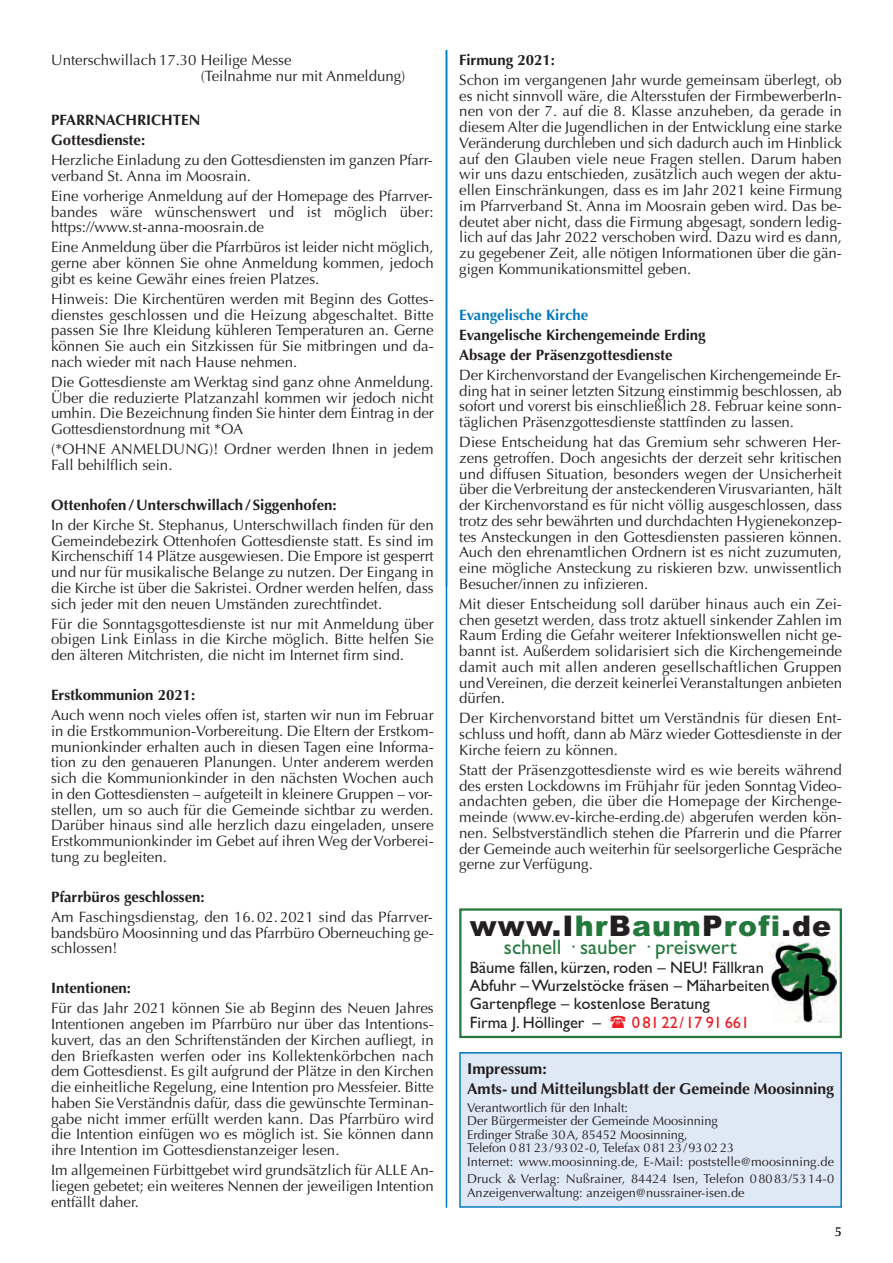
<style>
.page{position:relative;width:893px;height:1263px;background:#fff}
.page>*{position:absolute;margin:0;border:0;box-sizing:border-box;transform-origin:0 0}
.t1{font:900 28.5px "Arial";letter-spacing:.04em;color:#231f20}
.t2{font:21px "Gill Sans";color:#24783c}
.t3{font:16.5px/18.5px "Gill Sans";color:#231f20}
.t4{font:16.5px "Gill Sans";color:#ee1d23}
.t5{font:700 15.75px/20px "Optima";color:#231f20}
.t6{font:15px/15.8px "Optima";color:#231f20;text-align:justify}
.t7{font:700 15px/20px "Optima";color:#231f20}
.t8{font:700 15px "Optima";color:#007ac0}
.t9{font:12.75px/13.5px "Optima";color:#231f20}
.s1{color:#24783c}
</style>
<div class="page">
<hr style="left:446px;top:50px;width:1px;height:1158px;background:#007ac0">
<div style="left:461px;top:1053px;width:379px;height:153px;background:#dfe8f5"></div>
<div style="left:459px;top:1052px;width:383px;height:156px;border:2px solid #007ac0"></div>
<div style="left:459px;top:908px;width:383px;height:130px;border:2px solid #24783c"></div>
<img style="left:771px;top:942px;width:66px;height:80px">
<p class="t6" style="left:201px;top:53px;width:206px;text-indent:-150px">Unterschwillach 17.30 Heilige Messe<br>(Teilnahme nur mit Anmeldung)</p>
<p class="t7" style="left:51px;top:111px;width:151px">PFARRNACHRICHTEN<br>Gottesdienste:</p>
<p class="t6" style="left:51px;top:154px;width:383px">Herzliche Einladung zu den Gottesdiensten im ganzen Pfarr&shy;verband St. Anna im Moosrain.</p>
<p class="t6" style="left:51px;top:189px;width:384px">Eine vorherige Anmeldung auf der Homepage des Pfarrver&shy;bandes wäre wünschenswert und ist möglich über: https://www.st-anna-moosrain.de</p>
<p class="t6" style="left:51px;top:241px;width:384px">Eine Anmeldung über die Pfarrbüros ist leider nicht möglich, gerne aber können Sie ohne Anmeldung kommen, jedoch gibt es keine Gewähr eines freien Platzes.</p>
<p class="t6" style="left:51px;top:292px;width:384px">Hinweis: Die Kirchentüren werden mit Beginn des Gottes&shy;dienstes geschlossen und die Heizung abgeschaltet. Bitte passen Sie Ihre Kleidung kühleren Temperaturen an. Gerne können Sie auch ein Sitzkissen für Sie mitbringen und da&shy;nach wieder mit nach Hause nehmen.</p>
<p class="t6" style="left:51px;top:375px;width:384px">Die Gottesdienste am Werktag sind ganz ohne Anmeldung.<br>Über die reduzierte Platzanzahl kommen wir jedoch nicht umhin. Die Bezeichnung finden Sie hinter dem Eintrag in der Gottesdienstordnung mit *OA</p>
<p class="t6" style="left:51px;top:443px;width:384px">(*OHNE ANMELDUNG)! Ordner werden Ihnen in jedem<br>Fall behilflich sein.</p>
<p class="t7" style="left:51px;top:496px;width:287px">Ottenhofen/Unterschwillach/Siggenhofen:</p>
<p class="t6" style="left:51px;top:518px;width:384px">In der Kirche St. Stephanus, Unterschwillach finden für den Gemeindebezirk Ottenhofen Gottesdienste statt. Es sind im Kirchenschiff 14 Plätze ausgewiesen. Die Empore ist gesperrt und nur für musikalische Belange zu nutzen. Der Eingang in die Kirche ist über die Sakristei. Ordner werden helfen, dass sich jeder mit den neuen Umständen zurechtfindet.</p>
<p class="t6" style="left:51px;top:617px;width:384px">Für die Sonntagsgottesdienste ist nur mit Anmeldung über obigen Link Einlass in die Kirche möglich. Bitte helfen Sie den älteren Mitchristen, die nicht im Internet firm sind.</p>
<p class="t7" style="left:51px;top:686px;width:146px">Erstkommunion 2021:</p>
<p class="t6" style="left:51px;top:709px;width:384px">Auch wenn noch vieles offen ist, starten wir nun im Februar in die Erstkommunion-Vorbereitung. Die Eltern der Erstkom&shy;munionkinder erhalten auch in diesen Tagen eine Informa&shy;tion zu den genaueren Planungen. Unter anderem werden sich die Kommunionkinder in den nächsten Wochen auch in den Gottesdiensten – aufgeteilt in kleinere Gruppen – vor&shy;stellen, um so auch für die Gemeinde sichtbar zu werden.<br>Darüber hinaus sind alle herzlich dazu eingeladen, unsere Erstkommunionkinder im Gebet auf ihren Weg der Vorberei&shy;tung zu begleiten.</p>
<p class="t7" style="left:51px;top:888px;width:155px">Pfarrbüros geschlossen:</p>
<p class="t6" style="left:51px;top:910px;width:384px">Am Faschingsdienstag, den 16.02.2021 sind das Pfarrver&shy;bandsbüro Moosinning und das Pfarrbüro Oberneuching ge&shy;schlossen!</p>
<p class="t7" style="left:51px;top:980px;width:82px">Intentionen:</p>
<p class="t6" style="left:51px;top:1002px;width:384px">Für das Jahr 2021 können Sie ab Beginn des Neuen Jahres Intentionen angeben im Pfarrbüro nur über das Intentions&shy;kuvert, das an den Schriftenständen der Kirchen aufliegt, in den Briefkasten werfen oder ins Kollektenkörbchen nach dem Gottesdienst. Es gilt aufgrund der Plätze in den Kirchen die einheitliche Regelung, eine Intention pro Messfeier. Bitte haben Sie Verständnis dafür, dass die gewünschte Terminan&shy;gabe nicht immer erfüllt werden kann. Das Pfarrbüro wird die Intention einfügen wo es möglich ist. Sie können dann ihre Intention im Gottesdienstanzeiger lesen.</p>
<p class="t6" style="left:51px;top:1164px;width:384px">Im allgemeinen Fürbittgebet wird grundsätzlich für ALLE An&shy;liegen gebetet; ein weiteres Nennen der jeweiligen Intention entfällt daher.</p>
<p class="t7" style="left:459px;top:51px;width:97px">Firmung 2021:</p>
<p class="t6" style="left:459px;top:73px;width:384px">Schon im vergangenen Jahr wurde gemeinsam überlegt, ob es nicht sinnvoll wäre, die Altersstufen der FirmbewerberIn&shy;nen von der 7. auf die 8. Klasse anzuheben, da gerade in diesem Alter die Jugendlichen in der Entwicklung eine starke Veränderung durchleben und sich dadurch auch im Hinblick auf den Glauben viele neue Fragen stellen. Darum haben wir uns dazu entschieden, zusätzlich auch wegen der aktu&shy;ellen Einschränkungen, dass es im Jahr 2021 keine Firmung im Pfarrverband St. Anna im Moosrain geben wird. Das be&shy;deutet aber nicht, dass die Firmung abgesagt, sondern ledig&shy;lich auf das Jahr 2022 verschoben wird. Dazu wird es dann, zu gegebener Zeit, alle nötigen Informationen über die gän&shy;gigen Kommunikationsmittel geben.</p>
<p class="t8" style="left:459px;top:308px;width:130px">Evangelische Kirche</p>
<p class="t7" style="left:459px;top:326px;width:248px">Evangelische Kirchengemeinde Erding<br>Absage der Präsenzgottesdienste</p>
<p class="t6" style="left:459px;top:368px;width:384px">Der Kirchenvorstand der Evangelischen Kirchengemeinde Er&shy;ding hat in seiner letzten Sitzung einstimmig beschlossen, ab sofort und vorerst bis einschließlich 28. Februar keine sonn&shy;täglichen Präsenzgottesdienste stattfinden zu lassen.</p>
<p class="t6" style="left:459px;top:436px;width:384px">Diese Entscheidung hat das Gremium sehr schweren Her&shy;zens getroffen. Doch angesichts der derzeit sehr kritischen und diffusen Situation, besonders wegen der Unsicherheit über die Verbreitung der ansteckenderen Virusvarianten, hält der Kirchenvorstand es für nicht völlig ausgeschlossen, dass trotz des sehr bewährten und durchdachten Hygienekonzep&shy;tes Ansteckungen in den Gottesdiensten passieren können.<br>Auch den ehrenamtlichen Ordnern ist es nicht zuzumuten, eine mögliche Ansteckung zu riskieren bzw. unwissentlich Besucher/innen zu infizieren.</p>
<p class="t6" style="left:459px;top:597px;width:384px">Mit dieser Entscheidung soll darüber hinaus auch ein Zei&shy;chen gesetzt werden, dass trotz aktuell sinkender Zahlen im Raum Erding die Gefahr weiterer Infektionswellen nicht ge&shy;bannt ist. Außerdem solidarisiert sich die Kirchengemeinde damit auch mit allen anderen gesellschaftlichen Gruppen und Vereinen, die derzeit keinerlei Veranstaltungen anbieten dürfen.</p>
<p class="t6" style="left:459px;top:712px;width:384px">Der Kirchenvorstand bittet um Verständnis für diesen Ent&shy;schluss und hofft, dann ab März wieder Gottesdienste in der Kirche feiern zu können.</p>
<p class="t6" style="left:459px;top:763px;width:384px">Statt der Präsenzgottesdienste wird es wie bereits während des ersten Lockdowns im Frühjahr für jeden Sonntag Video&shy;andachten geben, die über die Homepage der Kirchenge&shy;meinde (www.ev-kirche-erding.de) abgerufen werden kön&shy;nen. Selbstverständlich stehen die Pfarrerin und die Pfarrer der Gemeinde auch weiterhin für seelsorgerliche Gespräche gerne zur Verfügung.</p>
<h1 class="t1" style="left:470px;top:909px;width:363px">www.I<span class="s1">hr</span>B<span class="s1">aum</span>P<span class="s1">rofi</span>.de</h1>
<h2 class="t2" style="left:504px;top:940px;width:234px">schnell · sauber · preiswert</h2>
<p class="t3" style="left:470px;top:959px;width:301px">Bäume fällen, kürzen, roden – NEU! Fällkran Abfuhr – Wurzelstöcke fräsen – Mäharbeiten Gartenpflege – kostenlose Beratung<br>Firma J. Höllinger –</p>
<p class="t4" style="left:632px;top:1016px;width:119px">08122/17 91661</p>
<p class="t5" style="left:467px;top:1060px;width:368px">Impressum:<br>Amts- und Mitteilungsblatt der Gemeinde Moosinning</p>
<p class="t9" style="left:467px;top:1102px;width:368px">Verantwortlich für den Inhalt:<br>Der Bürgermeister der Gemeinde Moosinning<br>Erdinger Straße 30 A, 85452 Moosinning,<br>Telefon 0 81 23/93 02-0, Telefax 0 81 23/93 02 23<br>Internet: www.moosinning.de, E-Mail: poststelle@moosinning.de</p>
<p class="t9" style="left:467px;top:1173px;width:368px">Druck &amp; Verlag: Nußrainer, 84424 Isen, Telefon 08083/53 14-0<br>Anzeigenverwaltung: anzeigen@nussrainer-isen.de</p>
<p class="t9" style="left:835px;top:1226px;width:9px">5</p>
</div>
